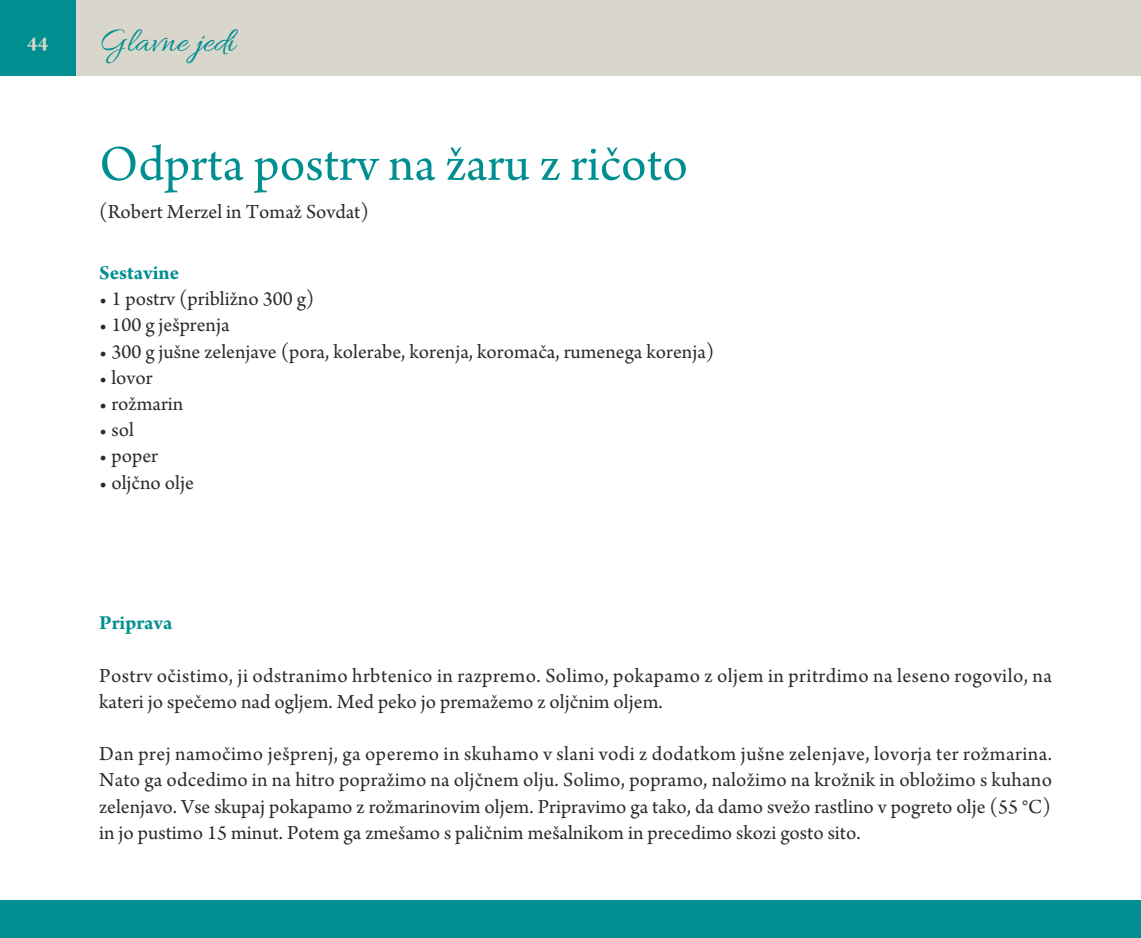
<style>
.page{position:relative;width:1141px;height:938px;background:#fff}
.page>*{position:absolute;margin:0;border:0;box-sizing:border-box;transform-origin:0 0}
.t1{font:52.5px "Arno Pro";color:#008f91}
.t2{font:35px "Allura";color:#008f91}
.t3{font:21px/26.2px "Arno Pro";color:#2b2b29;text-align:justify}
.t4{font:21px/26.2px "Arno Pro";letter-spacing:.02em;color:#2b2b29}
.t5{font:700 21px "Arno Pro";color:#008f91}
.t6{font:700 21px "Arno Pro";color:#d9d6cc}
</style>
<div class="page">
<div style="left:0;top:0;width:1141px;height:76px;background:#d9d6cc"></div>
<div style="left:0;top:900px;width:1141px;height:38px;background:#008f91"></div>
<div style="left:0;top:0;width:76px;height:76px;background:#008f91"></div>
<p class="t6" style="left:27px;top:36px;width:23px">44</p>
<h2 class="t2" style="left:99px;top:22px;width:138px">Glavne jedi</h2>
<h1 class="t1" style="left:99px;top:144px;width:590px">Odprta postrv na žaru z ričoto</h1>
<p class="t3" style="left:99px;top:201px;width:271px">(Robert Merzel in Tomaž Sovdat)</p>
<p class="t5" style="left:99px;top:265px;width:81px">Sestavine</p>
<p class="t3" style="left:99px;top:288px;width:217px">• 1 postrv (približno 300 g)</p>
<p class="t3" style="left:99px;top:314px;width:132px">• 100 g ješprenja</p>
<p class="t3" style="left:99px;top:341px;width:617px">• 300 g jušne zelenjave (pora, kolerabe, korenja, koromača, rumenega korenja)</p>
<p class="t3" style="left:99px;top:367px;width:55px">• lovor</p>
<p class="t3" style="left:99px;top:393px;width:86px">• rožmarin</p>
<p class="t3" style="left:99px;top:419px;width:36px">• sol</p>
<p class="t3" style="left:99px;top:445px;width:60px">• poper</p>
<p class="t3" style="left:99px;top:471px;width:96px">• oljčno olje</p>
<p class="t5" style="left:99px;top:614px;width:75px">Priprava</p>
<p class="t4" style="left:99px;top:664px;width:954px">Postrv očistimo, ji odstranimo hrbtenico in razpremo. Solimo, pokapamo z oljem in pritrdimo na leseno rogovilo, na kateri jo spečemo nad ogljem. Med peko jo premažemo z oljčnim oljem.</p>
<p class="t3" style="left:99px;top:743px;width:954px">Dan prej namočimo ješprenj, ga operemo in skuhamo v slani vodi z dodatkom jušne zelenjave, lovorja ter rožmarina.<br>Nato ga odcedimo in na hitro popražimo na oljčnem olju. Solimo, popramo, naložimo na krožnik in obložimo s kuhano zelenjavo. Vse skupaj pokapamo z rožmarinovim oljem. Pripravimo ga tako, da damo svežo rastlino v pogreto olje (55 °C) in jo pustimo 15 minut. Potem ga zmešamo s paličnim mešalnikom in precedimo skozi gosto sito.</p>
</div>
